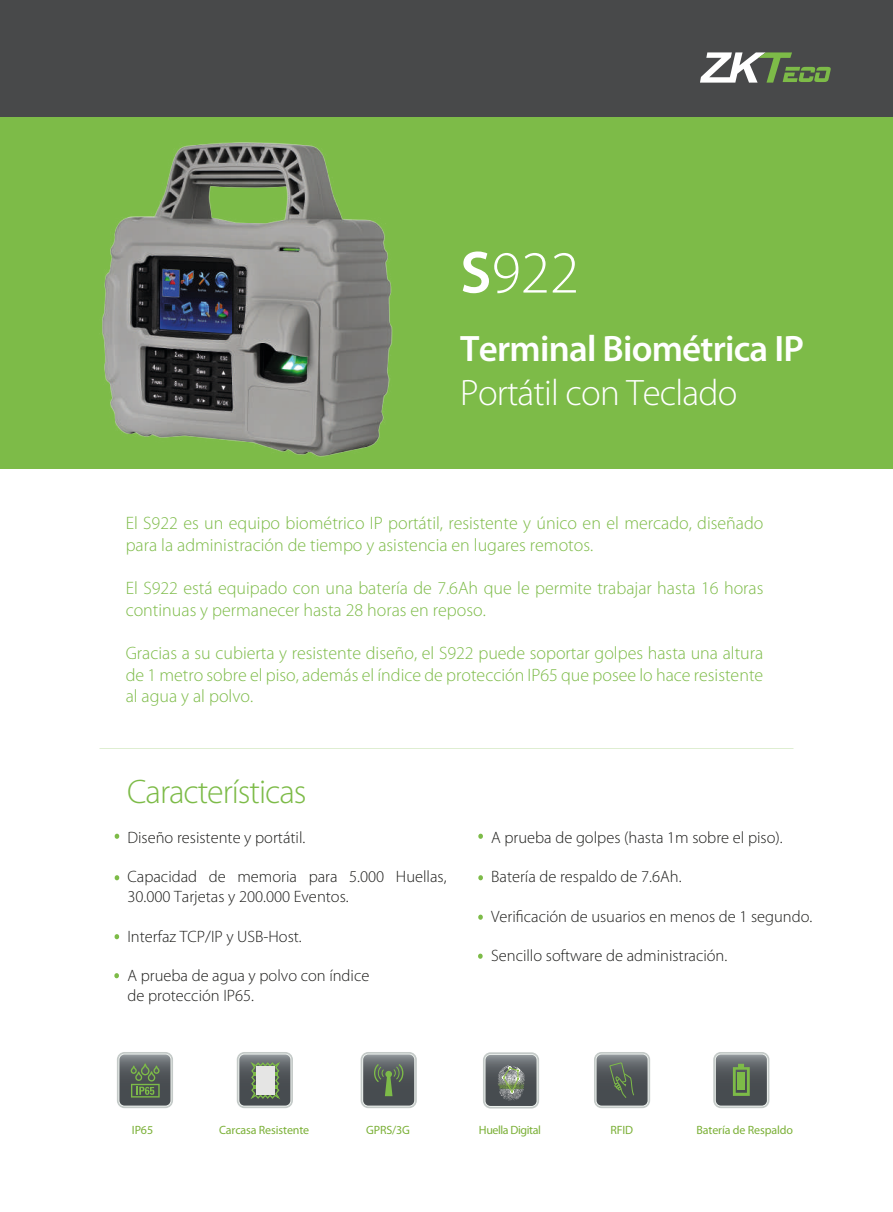
<style>
.page{position:relative;width:893px;height:1212px;background:#fff}
.page>*{position:absolute;margin:0;border:0;box-sizing:border-box;transform-origin:0 0}
.t1{font:300 60px "Myriad Pro";color:#fff}
.t2{font:600 36.9px "Myriad Pro";letter-spacing:-.02em;color:#fff}
.t3{font:300 36.9px "Myriad Pro";letter-spacing:-.02em;color:#fff}
.t4{font:300 34.05px "Myriad Pro";letter-spacing:-.03em;color:#7dbb48}
.t5{font:300 18px/21.6px "Myriad Pro";color:#7dbb48}
.t6{font:300 16.5px/19.8px "Myriad Pro";color:#1e1e1c}
.t7{font:12px "Myriad Pro";letter-spacing:-.01em;color:#7bb037}
.t8{font:12px "Myriad Pro";letter-spacing:-.035em;color:#7bb037}
.s1{font-weight:600}
</style>
<div class="page">
<div style="left:0;top:116px;width:893px;height:353px;background:#7dbb48"></div>
<div style="left:0;top:0;width:893px;height:116px;background:#48494a"></div>
<svg style="left:700px;top:52px;width:131px;height:31px"></svg>
<svg style="left:115px;top:834px;width:4px;height:5px"></svg>
<svg style="left:114px;top:934px;width:5px;height:5px"></svg>
<svg style="left:114px;top:973px;width:5px;height:5px"></svg>
<svg style="left:115px;top:875px;width:4px;height:5px"></svg>
<svg style="left:478px;top:834px;width:5px;height:5px"></svg>
<svg style="left:478px;top:914px;width:5px;height:6px"></svg>
<svg style="left:478px;top:954px;width:5px;height:5px"></svg>
<svg style="left:478px;top:875px;width:5px;height:5px"></svg>
<div style="left:237px;top:1052px;width:56px;height:56px;background:linear-gradient(to bottom,#cfd4d2,#d1d6d4);border-radius:8px"></div>
<svg style="left:238px;top:1053px;width:53px;height:53px"></svg>
<svg style="left:239px;top:1054px;width:51px;height:51px;background:#626d63"></svg>
<div style="left:256px;top:1066px;width:19px;height:28px;background:#e5e5e4"></div>
<svg style="left:117px;top:1052px;width:56px;height:56px"></svg>
<svg style="left:119px;top:1053px;width:52px;height:53px"></svg>
<svg style="left:119px;top:1054px;width:51px;height:51px;background:#5f6b60"></svg>
<div style="left:361px;top:1052px;width:56px;height:56px;background:linear-gradient(to bottom,#c7cdcb,#ced3d1);border-radius:8px"></div>
<svg style="left:362px;top:1053px;width:53px;height:53px"></svg>
<svg style="left:363px;top:1054px;width:51px;height:51px;background:#5c665f"></svg>
<svg style="left:594px;top:1052px;width:56px;height:56px"></svg>
<svg style="left:596px;top:1053px;width:52px;height:53px"></svg>
<svg style="left:596px;top:1054px;width:52px;height:51px;background:#5d6462"></svg>
<svg style="left:713px;top:1052px;width:56px;height:56px"></svg>
<svg style="left:715px;top:1053px;width:53px;height:53px"></svg>
<svg style="left:716px;top:1054px;width:51px;height:51px;background:#5d685f"></svg>
<div style="left:738px;top:1072px;width:7px;height:18px;background:#7dbb48"></div>
<svg style="left:483px;top:1052px;width:56px;height:56px"></svg>
<div style="left:485px;top:1054px;width:52px;height:53px;background:#e8edea;border-radius:6px"></div>
<svg style="left:485px;top:1055px;width:52px;height:51px;background:#6b716f"></svg>
<img style="left:102px;top:142px;width:291px;height:315px">
<h1 class="t1" style="left:460px;top:240px;width:120px"><span class="s1">S</span>922</h1>
<h2 class="t2" style="left:460px;top:325px;width:345px">Terminal Biométrica IP</h2>
<h2 class="t3" style="left:460px;top:373px;width:279px">Portátil con Teclado</h2>
<p class="t5" style="left:126px;top:513px;width:639px">El S922 es un equipo biométrico IP portátil, resistente y único en el mercado, diseñado para la administración de tiempo y asistencia en lugares remotos.</p>
<p class="t5" style="left:126px;top:578px;width:639px">El S922 está equipado con una batería de 7.6Ah que le permite trabajar hasta 16 horas continuas y permanecer hasta 28 horas en reposo.</p>
<p class="t5" style="left:126px;top:642px;width:639px;text-align:justify">Gracias a su cubierta y resistente diseño, el S922 puede soportar golpes hasta una altura de 1 metro sobre el piso, además el índice de protección IP65 que posee lo hace resistente al agua y al polvo.</p>
<h3 class="t4" style="left:127px;top:773px;width:181px">Características</h3>
<p class="t6" style="left:127px;top:827px;width:179px">Diseño resistente y portátil.</p>
<p class="t6" style="left:127px;top:867px;width:321px">Capacidad de memoria para 5.000 Huellas,<br>30.000 Tarjetas y 200.000 Eventos.</p>
<p class="t6" style="left:127px;top:926px;width:176px">Interfaz TCP/IP y USB-Host.</p>
<p class="t6" style="left:127px;top:966px;width:243px">A prueba de agua y polvo con índice de protección IP65.</p>
<p class="t6" style="left:491px;top:827px;width:293px">A prueba de golpes (hasta 1m sobre el piso).</p>
<p class="t6" style="left:491px;top:867px;width:192px">Batería de respaldo de 7.6Ah.</p>
<p class="t6" style="left:491px;top:906px;width:323px">Verificación de usuarios en menos de 1 segundo.</p>
<p class="t6" style="left:491px;top:946px;width:238px">Sencillo software de administración.</p>
<p class="t7" style="left:132px;top:1122px;width:23px">IP65</p>
<p class="t7" style="left:219px;top:1122px;width:92px">Carcasa Resistente</p>
<p class="t7" style="left:366px;top:1122px;width:45px">GPRS/3G</p>
<p class="t8" style="left:479px;top:1122px;width:63px">Huella Digital</p>
<p class="t7" style="left:610px;top:1122px;width:24px">RFID</p>
<p class="t7" style="left:696px;top:1122px;width:98px">Batería de Respaldo</p>
</div>
